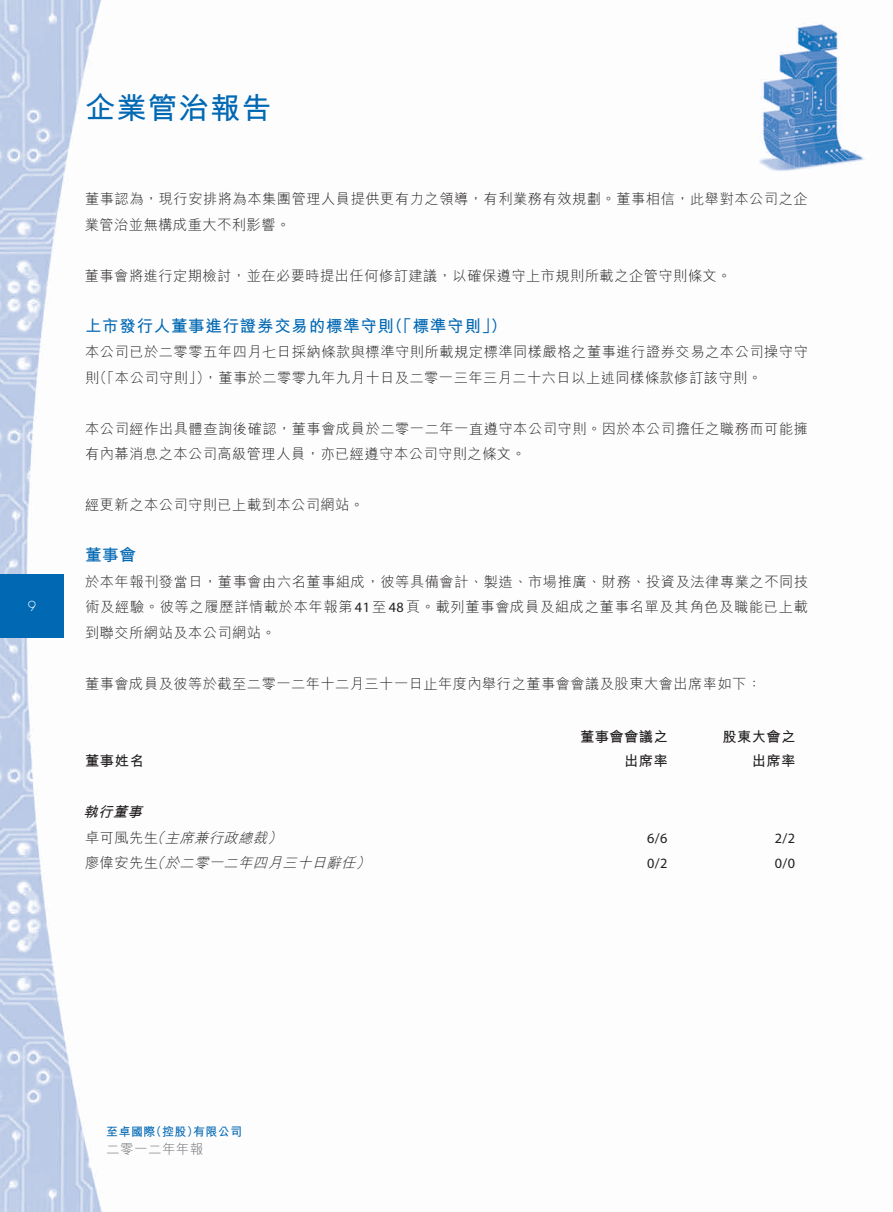
<style>
.page{position:relative;width:893px;height:1212px;background:#fff}
.page>*{position:absolute;margin:0;border:0;box-sizing:border-box;transform-origin:0 0}
.t1{font:700 30px "M Hei HK";letter-spacing:.045em;color:#0168b3}
.t2{font:700 16.5px "M Hei HK";letter-spacing:.045em;color:#0168b3}
.t3{font:300 14.25px/25.5px "M Hei HK";letter-spacing:.03em;color:#231f20}
.t4{font:italic 300 14.25px/25.5px "M Hei HK";color:#231f20}
.t5{font:700 14.25px/24px "M Hei HK";letter-spacing:.03em;color:#231f20;text-align:right}
.t6{font:14.25px "Myriad";color:#231f20}
.t7{font:300 13.5px "M Hei HK";letter-spacing:.03em;color:#6c6d70}
.t8{font:300 13.5px "Futura";color:#fff}
.t9{font:700 12px "M Hei HK";letter-spacing:.03em;color:#0168b3}
.s1{font-family:"Myriad";font-weight:400}
.s2{font-weight:700}
.s3{font-style:normal}
</style>
<div class="page">
<img style="left:0;top:0;width:864px;height:1212px">
<div style="left:0;top:574px;width:64px;height:64px;background:#0168b3"></div>
<p class="t8" style="left:28px;top:598px;width:10px">9</p>
<h1 class="t1" style="left:85px;top:86px;width:188px">企業管治報告</h1>
<p class="t3" style="left:85px;top:186px;width:724px">董事認為，現行安排將為本集團管理人員提供更有力之領導，有利業務有效規劃。董事相信，此舉對本公司之企業管治並無構成重大不利影響。</p>
<p class="t3" style="left:85px;top:262px;width:648px">董事會將進行定期檢討，並在必要時提出任何修訂建議，以確保遵守上市規則所載之企管守則條文。</p>
<p class="t2" style="left:85px;top:314px;width:423px">上市發行人董事進行證券交易的標準守則（「標準守則」）</p>
<p class="t3" style="left:85px;top:339px;width:724px">本公司已於二零零五年四月七日採納條款與標準守則所載規定標準同樣嚴格之董事進行證券交易之本公司操守守則（「本公司守則」），董事於二零零九年九月十日及二零一三年三月二十六日以上述同樣條款修訂該守則。</p>
<p class="t3" style="left:85px;top:415px;width:724px">本公司經作出具體查詢後確認，董事會成員於二零一二年一直遵守本公司守則。因於本公司擔任之職務而可能擁有內幕消息之本公司高級管理人員，亦已經遵守本公司守則之條文。</p>
<p class="t3" style="left:85px;top:492px;width:280px">經更新之本公司守則已上載到本公司網站。</p>
<p class="t2" style="left:85px;top:543px;width:52px">董事會</p>
<p class="t3" style="left:85px;top:568px;width:725px;text-align:justify">於本年報刊發當日，董事會由六名董事組成，彼等具備會計、製造、市場推廣、財務、投資及法律專業之不同技術及經驗。彼等之履歷詳情載於本年報第<span class="s1">41</span>至<span class="s1">48</span>頁。載列董事會成員及組成之董事名單及其角色及職能已上載到聯交所網站及本公司網站。</p>
<p class="t3" style="left:85px;top:670px;width:678px">董事會成員及彼等於截至二零一二年十二月三十一日止年度內舉行之董事會會議及股東大會出席率如下：</p>
<p class="t5" style="left:85px;top:748px;width:60px">董事姓名</p>
<p class="t4" style="left:84px;top:799px;width:205px"><span class="s2">執行董事<br></span><span class="s3">卓可風先生</span>（主席兼行政總裁）</p>
<p class="t5" style="left:580px;top:724px;width:89px">董事會會議之出席率</p>
<p class="t5" style="left:722px;top:724px;width:74px">股東大會之出席率</p>
<p class="t6" style="left:647px;top:831px;width:22px">6/6</p>
<p class="t6" style="left:775px;top:831px;width:22px">2/2</p>
<p class="t4" style="left:85px;top:850px;width:292px"><span class="s3">廖偉安先生</span>（於二零一二年四月三十日辭任）</p>
<p class="t6" style="left:647px;top:856px;width:22px">0/2</p>
<p class="t6" style="left:775px;top:856px;width:22px">0/0</p>
<p class="t9" style="left:106px;top:1122px;width:137px">至卓國際（控股）有限公司</p>
<p class="t7" style="left:106px;top:1140px;width:99px">二零一二年年報</p>
</div>
